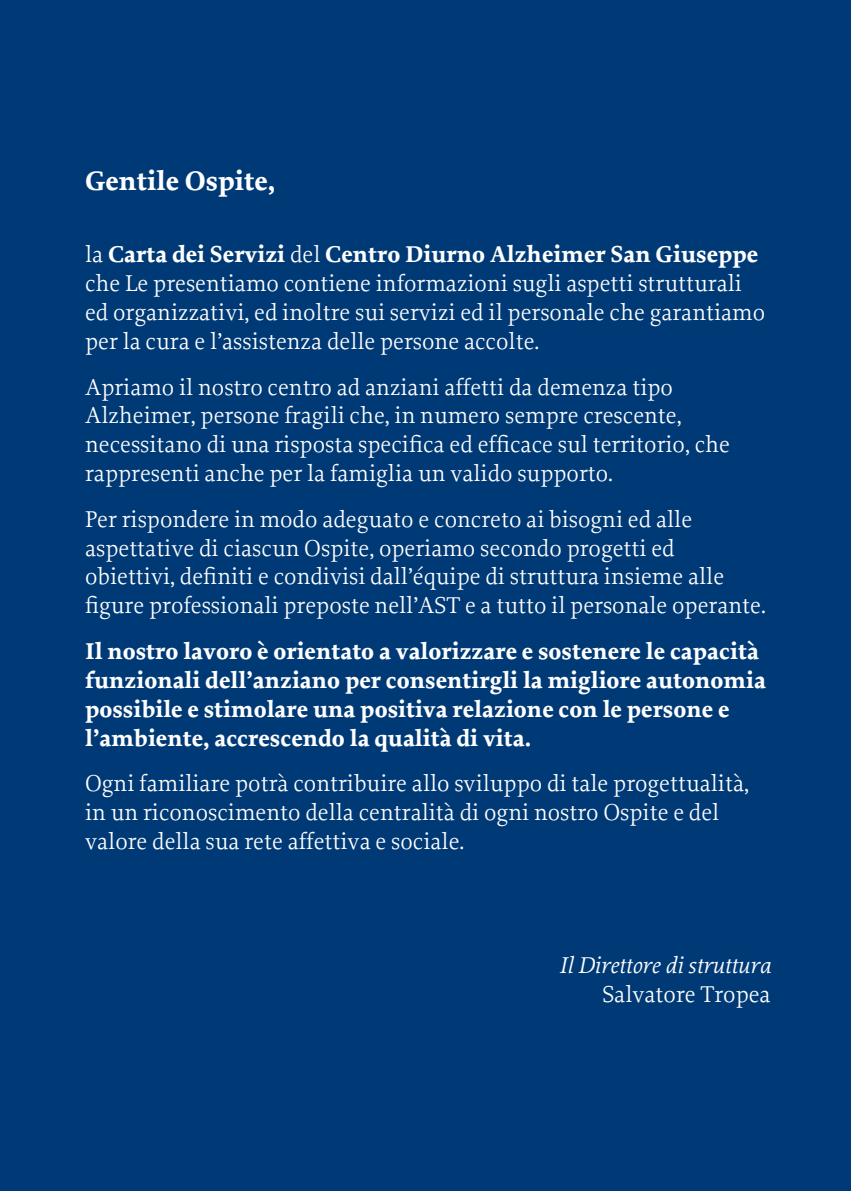
<style>
.page{position:relative;width:851px;height:1191px;background:#fff}
.page>*{position:absolute;margin:0;border:0;box-sizing:border-box;transform-origin:0 0}
.t1{font:700 28px "Proforma";color:#fff}
.t2{font:24px/28.8px "Proforma";color:#fff}
.t3{font:700 24px/28.8px "Proforma";color:#fff}
.t4{font:italic 24px "Proforma";color:#fff}
.t5{font:24px "Proforma";color:#fff}
.s1{font-weight:700}
</style>
<div class="page">
<div style="left:0;top:0;width:850px;height:1191px;background:#003a76"></div>
<p class="t1" style="left:85px;top:163px;width:192px">Gentile Ospite,</p>
<p class="t2" style="left:85px;top:240px;width:681px">la <span class="s1">Carta dei Servizi</span> del <span class="s1">Centro Diurno Alzheimer San Giuseppe </span>che Le presentiamo contiene informazioni sugli aspetti strutturali ed organizzativi, ed inoltre sui servizi ed il personale che garantiamo per la cura e l’assistenza delle persone accolte.</p>
<p class="t2" style="left:85px;top:372px;width:646px">Apriamo il nostro centro ad anziani affetti da demenza tipo Alzheimer, persone fragili che, in numero sempre crescente, necessitano di una risposta specifica ed efficace sul territorio, che rappresenti anche per la famiglia un valido supporto.</p>
<p class="t2" style="left:85px;top:504px;width:682px">Per rispondere in modo adeguato e concreto ai bisogni ed alle aspettative di ciascun Ospite, operiamo secondo progetti ed obiettivi, definiti e condivisi dall’équipe di struttura insieme alle figure professionali preposte nell’AST e a tutto il personale operante.</p>
<p class="t3" style="left:85px;top:637px;width:682px">Il nostro lavoro è orientato a valorizzare e sostenere le capacità funzionali dell’anziano per consentirgli la migliore autonomia possibile e stimolare una positiva relazione con le persone e l’ambiente, accrescendo la qualità di vita.</p>
<p class="t2" style="left:85px;top:769px;width:665px">Ogni familiare potrà contribuire allo sviluppo di tale progettualità, in un riconoscimento della centralità di ogni nostro Ospite e del valore della sua rete affettiva e sociale.</p>
<p class="t4" style="left:559px;top:950px;width:213px">Il Direttore di struttura</p>
<p class="t5" style="left:602px;top:979px;width:170px">Salvatore Tropea</p>
</div>
